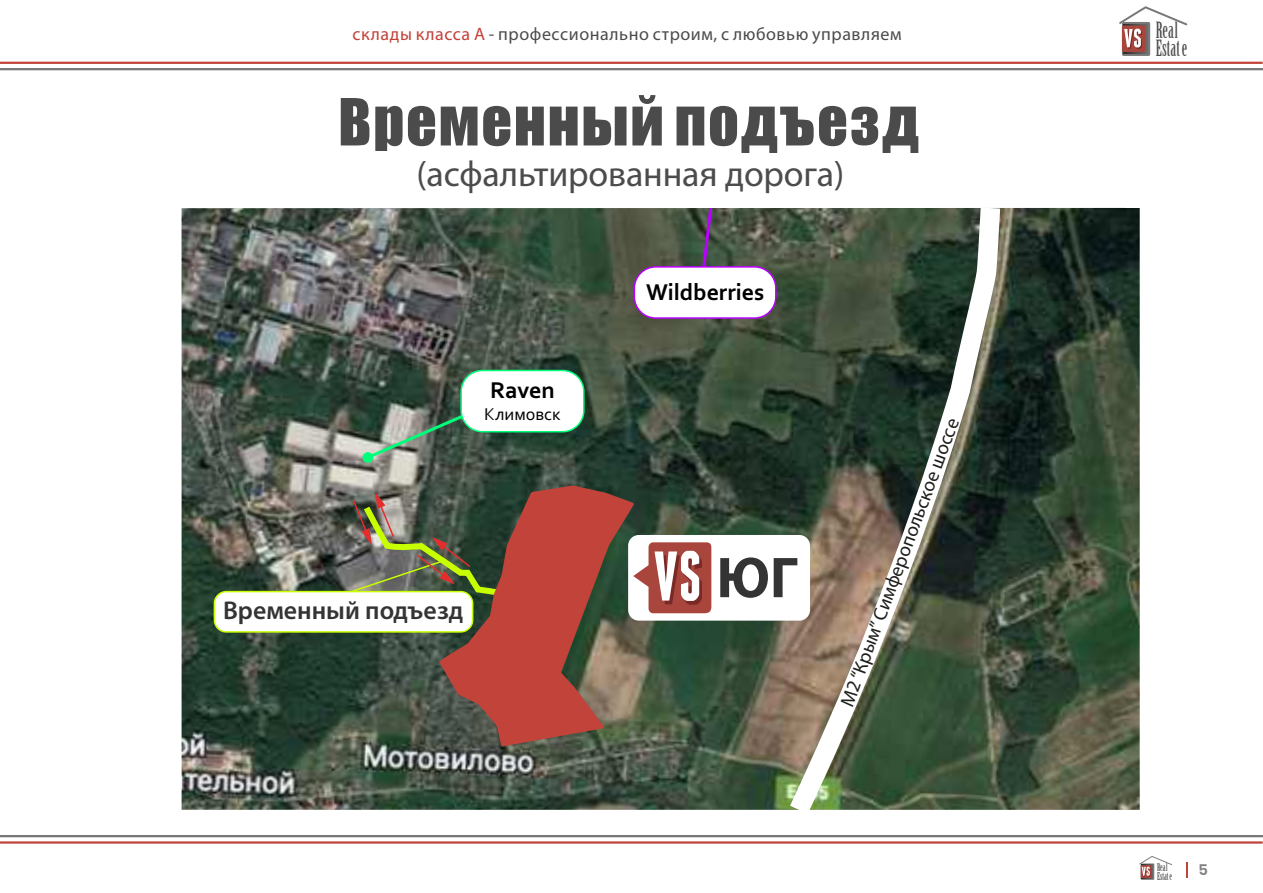
<style>
.page{position:relative;width:1263px;height:893px;background:#fff}
.page>*{position:absolute;margin:0;border:0;box-sizing:border-box;transform-origin:0 0}
.t1{font:60px "Impact";letter-spacing:.03em;color:#4c4b4b}
.t2{font:700 58.05px "Myriad Pro";color:#353435}
.t3{font:36px "Myriad Pro";letter-spacing:-.005em;color:#4d4b4b}
.t4{font:600 25.8px "Myriad Pro";color:#353435}
.t5{font:700 24px "Corbel";color:#000}
.t6{font:21.9px/17.5px "Birch Std";color:#4d4d4c;scale:.92 1}
.t7{font:19.5px "Myriad Pro";color:#1d1d1b}
.t8{font:18px "Myriad Pro";letter-spacing:.03em;color:#4c4b4b}
.t9{font:18px "Corbel";color:#000}
.t10{font:600 14.85px "Poppins";color:#808184}
.t11{font:10.5px "Birch Std";color:#4d4d4c;scale:.92 1}
.s1{color:#c24239}
</style>
<div class="page">
<img style="left:182px;top:208px;width:958px;height:602px">
<svg style="left:437px;top:484px;width:200px;height:264px;background:#934d40"></svg>
<div style="left:628px;top:535px;width:182px;height:86px;background:#fff;border-radius:11px"></div>
<svg style="left:633px;top:542px;width:78px;height:71px"></svg>
<svg style="left:773px;top:208px;width:238px;height:602px;background:#5a6453"></svg>
<svg style="left:362px;top:452px;width:11px;height:11px"></svg>
<svg style="left:364px;top:408px;width:112px;height:53px;background:#667e6d"></svg>
<svg style="left:699px;top:207px;width:15px;height:59px"></svg>
<div style="left:461px;top:370px;width:123px;height:62px;background:#fff;border-radius:21px"></div>
<div style="left:460px;top:370px;width:125px;height:62px;border:2px solid #00ff79;border-radius:21px"></div>
<div style="left:634px;top:267px;width:142px;height:51px;background:#fff;border-radius:21px"></div>
<div style="left:634px;top:266px;width:142px;height:53px;border:2px solid #ba00ff;border-radius:21px"></div>
<div style="left:214px;top:592px;width:259px;height:40px;background:#fff;border-radius:12px"></div>
<div style="left:214px;top:591px;width:259px;height:42px;border:2px solid #c8ff00;border-radius:12px"></div>
<svg style="left:350px;top:492px;width:162px;height:108px;background:#696e52"></svg>
<hr style="left:0;top:62px;width:1263px;height:2px;background:#c2433a">
<hr style="left:0;top:68px;width:1263px;height:2px;background:#757676">
<svg style="left:1119px;top:6px;width:68px;height:50px"></svg>
<hr style="left:0;top:841px;width:1263px;height:3px;background:#c2433a">
<hr style="left:0;top:835px;width:1263px;height:2px;background:#757676">
<svg style="left:1186px;top:862px;width:1px;height:15px"></svg>
<svg style="left:1141px;top:863px;width:13px;height:17px"></svg>
<svg style="left:1139px;top:856px;width:33px;height:22px"></svg>
<p class="t8" style="left:353px;top:26px;width:551px"><span class="s1">склады класса А</span> - профессионально строим, с любовью управляем</p>
<p class="t6" style="left:1156px;top:24px;width:35px">Real<br>Estate</p>
<h1 class="t1" style="left:338px;top:98px;width:582px">Временный подъезд</h1>
<h3 class="t3" style="left:417px;top:159px;width:429px">(асфальтированная дорога)</h3>
<h3 class="t5" style="left:490px;top:380px;width:66px">Raven</h3>
<p class="t9" style="left:484px;top:406px;width:78px">Климовск</p>
<h3 class="t4" style="left:223px;top:600px;width:242px">Временный подъезд</h3>
<h3 class="t5" style="left:646px;top:282px;width:120px">Wildberries</h3>
<h2 class="t2" style="left:716px;top:554px;width:83px">ЮГ</h2>
<p class="t7" style="left:840px;top:703px;width:307px;rotate:-70deg">М2 “Крым” Симферопольское шоссе</p>
<p class="t11" style="left:1157px;top:863px;width:13px">Real</p>
<p class="t10" style="left:1198px;top:859px;width:11px">5</p>
<p class="t11" style="left:1157px;top:872px;width:18px">Estate</p>
</div>
